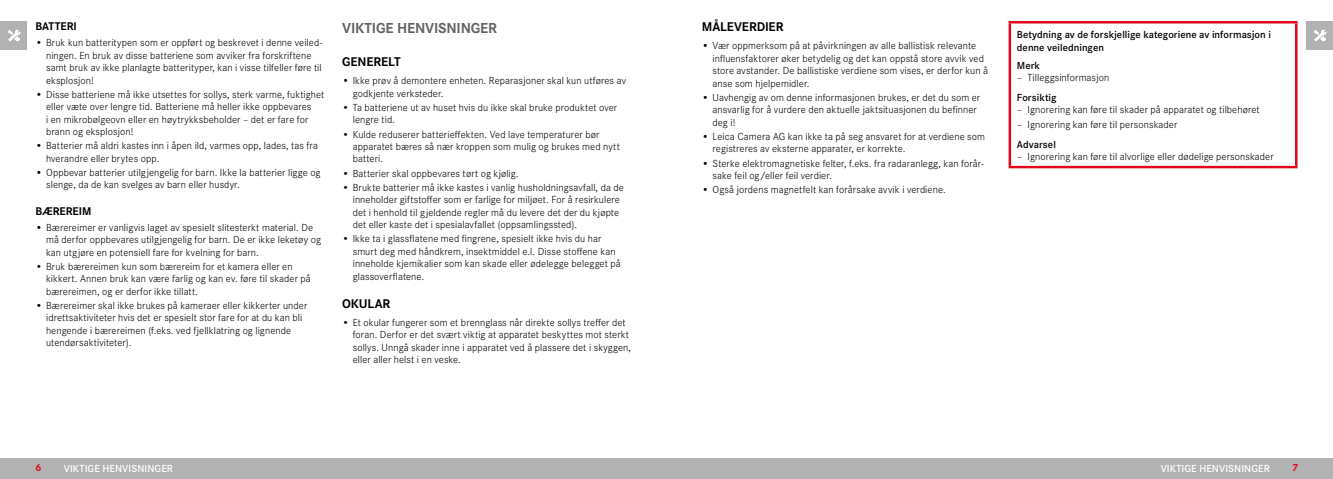
<style>
.page{position:relative;width:1333px;height:479px;background:#fff}
.page>*{position:absolute;margin:0;border:0;box-sizing:border-box;transform-origin:0 0}
.Heading____Chapter{font:700 15px "Corporate S";letter-spacing:-.015em;color:#646363}
.Heading____Heading_01_blind{font:700 13.12px "Corporate S";letter-spacing:-.005em;color:#000}
.Heading____Heading_02_blind{font:700 11.5px "Corporate S";color:#000}
.t1{font:300 10.62px/12.4px "Corporate S";letter-spacing:.005em;color:#000}
.Heading____Note_Heading{font:600 10.62px/12.8px "Corporate S";letter-spacing:.005em;color:#000}
.t2{font:600 10.62px "Corporate S";letter-spacing:.005em;color:#fff}
.t3{font:700 10.62px "Corporate S";color:#e3051b}
</style>
<div class="page">
<div style="left:0;top:21px;width:27px;height:29px;background:#b3b2b2"></div>
<img style="left:8px;top:30px;width:13px;height:11px">
<div style="left:1306px;top:21px;width:26px;height:29px;background:#b3b2b2"></div>
<img style="left:1314px;top:30px;width:12px;height:11px">
<div style="left:666px;top:457px;width:666px;height:21px;background:#b3b2b2"></div>
<div style="left:0;top:457px;width:666px;height:21px;background:#b3b2b2"></div>
<hr style="left:1008px;top:21px;width:289px;height:2px;background:#e3051b">
<hr style="left:1008px;top:23px;width:3px;height:143px;background:#e3051b">
<hr style="left:1294px;top:23px;width:3px;height:143px;background:#e3051b">
<hr style="left:1008px;top:166px;width:289px;height:2px;background:#e3051b">
<p class="Heading____Heading_02_blind" style="left:35px;top:17px;width:43px">BATTERI</p>
<p class="t1" style="left:46px;top:36px;width:278px;text-indent:-11px">• Bruk kun batteritypen som er oppført og beskrevet i denne veiled&shy;ningen. En bruk av disse batteriene som avviker fra forskriftene samt bruk av ikke planlagte batterityper, kan i visse tilfeller føre til eksplosjon!</p>
<p class="t1" style="left:46px;top:87px;width:280px;text-indent:-11px">• Disse batteriene må ikke utsettes for sollys, sterk varme, fuktighet eller væte over lengre tid. Batteriene må heller ikke oppbevares<br>i en mikrobølgeovn eller en høytrykksbeholder – det er fare for brann og eksplosjon!</p>
<p class="t1" style="left:46px;top:139px;width:273px;text-indent:-11px">• Batterier må aldri kastes inn i åpen ild, varmes opp, lades, tas fra hverandre eller brytes opp.</p>
<p class="t1" style="left:46px;top:165px;width:276px;text-indent:-11px">• Oppbevar batterier utilgjengelig for barn. Ikke la batterier ligge og slenge, da de kan svelges av barn eller husdyr.</p>
<p class="Heading____Heading_02_blind" style="left:35px;top:202px;width:58px">BÆREREIM</p>
<p class="t1" style="left:46px;top:220px;width:276px;text-indent:-11px">• Bærereimer er vanligvis laget av spesielt slitesterkt material. De må derfor oppbevares utilgjengelig for barn. De er ikke leketøy og kan utgjøre en potensiell fare for kvelning for barn.</p>
<p class="t1" style="left:46px;top:259px;width:266px;text-indent:-11px">• Bruk bærereimen kun som bærereim for et kamera eller en kikkert. Annen bruk kan være farlig og kan ev. føre til skader på bærereimen, og er derfor ikke tillatt.</p>
<p class="t1" style="left:46px;top:298px;width:263px;text-indent:-11px">• Bærereimer skal ikke brukes på kameraer eller kikkerter under idrettsaktiviteter hvis det er spesielt stor fare for at du kan bli hengende i bærereimen (f.eks. ved fjellklatring og lignende utendørsaktiviteter).</p>
<p class="Heading____Chapter" style="left:342px;top:16px;width:156px">VIKTIGE HENVISNINGER</p>
<p class="Heading____Heading_01_blind" style="left:342px;top:52px;width:60px">GENERELT</p>
<p class="t1" style="left:353px;top:74px;width:275px;text-indent:-11px">• Ikke prøv å demontere enheten. Reparasjoner skal kun utføres av godkjente verksteder.</p>
<p class="t1" style="left:353px;top:100px;width:266px;text-indent:-11px">• Ta batteriene ut av huset hvis du ikke skal bruke produktet over lengre tid.</p>
<p class="t1" style="left:353px;top:127px;width:268px;text-indent:-11px">• Kulde reduserer batterieffekten. Ved lave temperaturer bør apparatet bæres så nær kroppen som mulig og brukes med nytt batteri.</p>
<p class="t1" style="left:342px;top:166px;width:178px">• Batterier skal oppbevares tørt og kjølig.</p>
<p class="t1" style="left:353px;top:180px;width:272px;text-indent:-11px">• Brukte batterier må ikke kastes i vanlig husholdningsavfall, da de inneholder giftstoffer som er farlige for miljøet. For å resirkulere det i henhold til gjeldende regler må du levere det der du kjøpte det eller kaste det i spesialavfallet (oppsamlingssted).</p>
<p class="t1" style="left:353px;top:232px;width:269px;text-indent:-11px">• Ikke ta i glassflatene med fingrene, spesielt ikke hvis du har smurt deg med håndkrem, insektmiddel e.l. Disse stoffene kan inneholde kjemikalier som kan skade eller ødelegge belegget på glassoverflatene.</p>
<p class="Heading____Heading_01_blind" style="left:342px;top:293px;width:50px">OKULAR</p>
<p class="t1" style="left:353px;top:315px;width:280px;text-indent:-11px">• Et okular fungerer som et brennglass når direkte sollys treffer det foran. Derfor er det svært viktig at apparatet beskyttes mot sterkt sollys. Unngå skader inne i apparatet ved å plassere det i skyggen, eller aller helst i en veske.</p>
<p class="Heading____Heading_01_blind" style="left:702px;top:17px;width:83px">MÅLEVERDIER</p>
<p class="t1" style="left:712px;top:39px;width:277px;text-indent:-11px">• Vær oppmerksom på at påvirkningen av alle ballistisk relevante influensfaktorer øker betydelig og det kan oppstå store avvik ved store avstander. De ballistiske verdiene som vises, er derfor kun å anse som hjelpemidler.</p>
<p class="t1" style="left:712px;top:90px;width:269px;text-indent:-11px">• Uavhengig av om denne informasjonen brukes, er det du som er ansvarlig for å vurdere den aktuelle jaktsituasjonen du befinner deg i!</p>
<p class="t1" style="left:712px;top:129px;width:274px;text-indent:-11px">• Leica Camera AG kan ikke ta på seg ansvaret for at verdiene som registreres av eksterne apparater, er korrekte.</p>
<p class="t1" style="left:712px;top:156px;width:273px;text-indent:-11px">• Sterke elektromagnetiske felter, f.eks. fra radaranlegg, kan forår&shy;sake feil og/eller feil verdier.</p>
<p class="t1" style="left:702px;top:183px;width:245px">• Også jordens magnetfelt kan forårsake avvik i verdiene.</p>
<p class="Heading____Note_Heading" style="left:1016px;top:27px;width:255px">Betydning av de forskjellige kategoriene av informasjon i denne veiledningen</p>
<p class="Heading____Note_Heading" style="left:1016px;top:58px;width:25px">Merk</p>
<p class="t1" style="left:1016px;top:71px;width:94px">– Tilleggsinformasjon</p>
<p class="Heading____Note_Heading" style="left:1016px;top:90px;width:41px">Forsiktig</p>
<p class="t1" style="left:1016px;top:103px;width:244px">– Ignorering kan føre til skader på apparatet og tilbehøret</p>
<p class="t1" style="left:1016px;top:117px;width:162px">– Ignorering kan føre til personskader</p>
<p class="Heading____Note_Heading" style="left:1016px;top:137px;width:41px">Advarsel</p>
<p class="t1" style="left:1016px;top:149px;width:258px">– Ignorering kan føre til alvorlige eller dødelige personskader</p>
<p class="t3" style="left:35px;top:459px;width:8px">6</p>
<p class="t2" style="left:64px;top:459px;width:111px">VIKTIGE HENVISNINGER</p>
<p class="t2" style="left:1160px;top:459px;width:111px">VIKTIGE HENVISNINGER</p>
<p class="t3" style="left:1292px;top:459px;width:8px">7</p>
</div>
